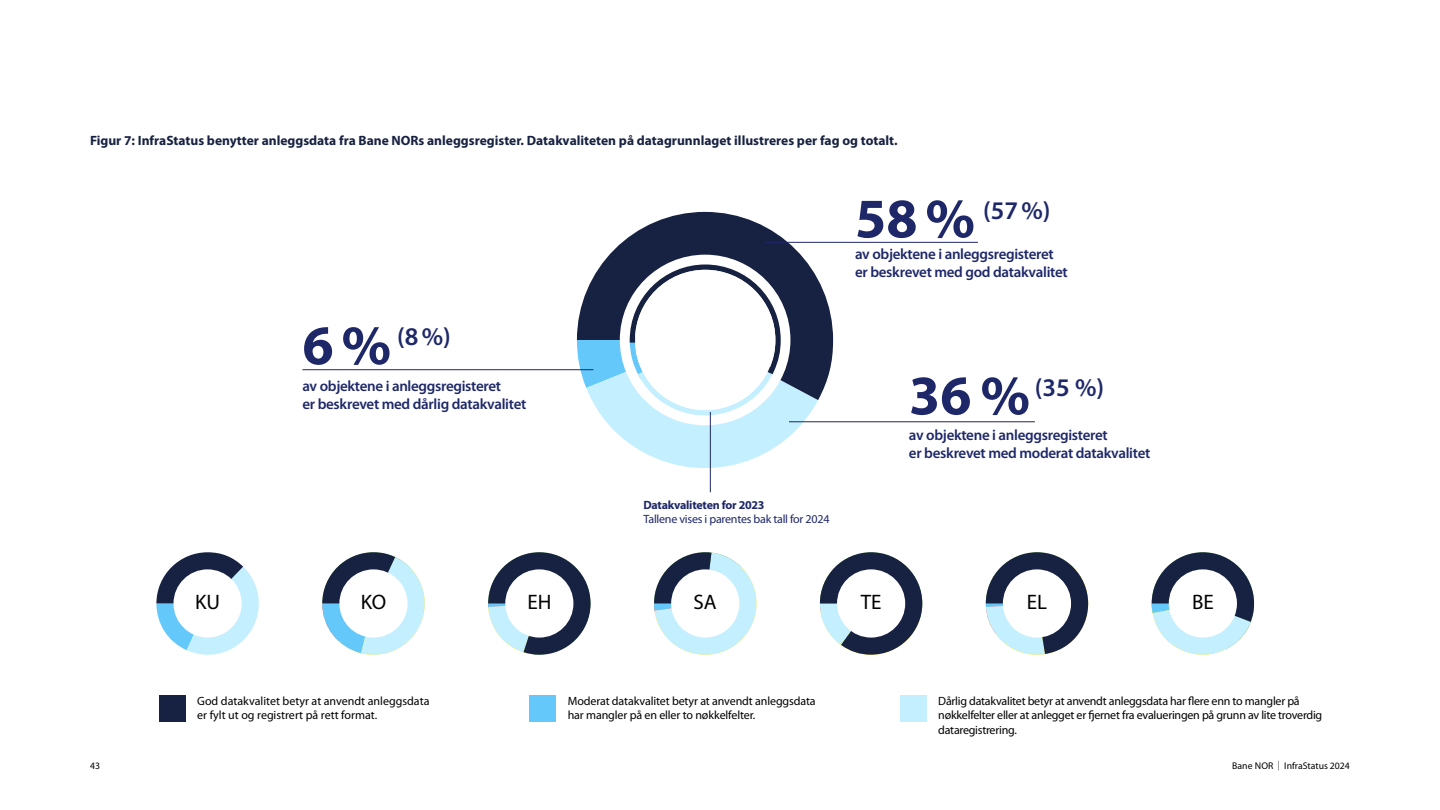
<style>
.page{position:relative;width:1440px;height:810px;background:#fff}
.page>*{position:absolute;margin:0;border:0;box-sizing:border-box;transform-origin:0 0}
.t1{font:700 56.25px "Myriad Pro";color:#1e2869}
.t2{font:600 25.5px "Myriad Pro";color:#1e2869}
.t3{font:21px "Myriad Pro";color:#000}
.t4{font:600 15px/18px "Myriad Pro";letter-spacing:-.02em;color:#1e2869}
.t5{font:700 13.5px "Myriad Pro";color:#172141}
.t6{font:12px/14.4px "Myriad Pro";letter-spacing:-.015em;color:#000}
.t7{font:12px "Myriad Pro";letter-spacing:-.02em;color:#1e2869}
.t8{font:700 12px "Myriad Pro";letter-spacing:-.02em;color:#1e2869}
.t9{font:9.75px "Myriad Pro";color:#000}
.s1{font-weight:700;font-size:56.25px}
.s2{font-weight:300}
</style>
<div class="page">
<svg style="left:156px;top:552px;width:103px;height:103px"></svg>
<div style="left:174px;top:569px;width:68px;height:69px;background:#fff;border-radius:50%"></div>
<svg style="left:322px;top:552px;width:103px;height:103px"></svg>
<div style="left:339px;top:569px;width:69px;height:69px;background:#fff;border-radius:50%"></div>
<svg style="left:488px;top:552px;width:103px;height:103px"></svg>
<div style="left:505px;top:569px;width:68px;height:69px;background:#fff;border-radius:50%"></div>
<svg style="left:654px;top:552px;width:103px;height:103px"></svg>
<div style="left:671px;top:569px;width:68px;height:69px;background:#fff;border-radius:50%"></div>
<svg style="left:820px;top:552px;width:102px;height:103px"></svg>
<div style="left:837px;top:569px;width:68px;height:69px;background:#fff;border-radius:50%"></div>
<svg style="left:986px;top:552px;width:103px;height:103px"></svg>
<div style="left:1003px;top:569px;width:68px;height:69px;background:#fff;border-radius:50%"></div>
<svg style="left:1152px;top:552px;width:102px;height:103px"></svg>
<div style="left:1169px;top:569px;width:68px;height:69px;background:#fff;border-radius:50%"></div>
<svg style="left:603px;top:212px;width:230px;height:188px;fill:#172141"></svg>
<svg style="left:577px;top:262px;width:241px;height:224px"></svg>
<div style="left:635px;top:270px;width:140px;height:140px;background:#fff;border-radius:50%"></div>
<div style="left:159px;top:696px;width:26px;height:26px;background:#172141"></div>
<div style="left:530px;top:696px;width:26px;height:26px;background:#64c8fa"></div>
<div style="left:900px;top:696px;width:26px;height:26px;background:#c4efff"></div>
<hr style="left:302px;top:369px;width:291px;height:1px;background:#1e2869">
<hr style="left:789px;top:422px;width:246px;height:1px;background:#1e2869">
<hr style="left:765px;top:242px;width:213px;height:1px;background:#1e2869">
<hr style="left:710px;top:412px;width:1px;height:80px;background:#1e2869">
<p class="t5" style="left:90px;top:133px;width:809px">Figur 7: InfraStatus benytter anleggsdata fra Bane NORs anleggsregister. Datakvaliteten på datagrunnlaget illustreres per fag og totalt.</p>
<h2 class="t2" style="left:855px;top:196px;width:197px"><span class="s1">58 %</span> (57 %)</h2>
<h1 class="t1" style="left:302px;top:314px;width:90px">6 %</h1>
<h2 class="t2" style="left:397px;top:323px;width:55px">(8 %)</h2>
<p class="t4" style="left:302px;top:377px;width:226px">av objektene i anleggsregisteret<br>er beskrevet med dårlig datakvalitet</p>
<p class="t4" style="left:855px;top:245px;width:214px">av objektene i anleggsregisteret er beskrevet med god datakvalitet</p>
<p class="t8" style="left:644px;top:498px;width:123px">Datakvaliteten for 2023</p>
<p class="t7" style="left:644px;top:513px;width:188px">Tallene vises i parentes bak tall for 2024</p>
<h1 class="t1" style="left:909px;top:364px;width:123px">36 %</h1>
<h2 class="t2" style="left:1035px;top:373px;width:71px">(35 %)</h2>
<p class="t4" style="left:909px;top:426px;width:243px">av objektene i anleggsregisteret<br>er beskrevet med moderat datakvalitet</p>
<h3 class="t3" style="left:195px;top:589px;width:26px">KU</h3>
<h3 class="t3" style="left:361px;top:589px;width:27px">KO</h3>
<h3 class="t3" style="left:527px;top:589px;width:26px">EH</h3>
<h3 class="t3" style="left:693px;top:589px;width:25px">SA</h3>
<h3 class="t3" style="left:861px;top:589px;width:22px">TE</h3>
<h3 class="t3" style="left:1027px;top:589px;width:22px">EL</h3>
<h3 class="t3" style="left:1192px;top:589px;width:23px">BE</h3>
<p class="t6" style="left:197px;top:694px;width:234px">God datakvalitet betyr at anvendt anleggsdata er fylt ut og registrert på rett format.</p>
<p class="t6" style="left:568px;top:694px;width:249px">Moderat datakvalitet betyr at anvendt anleggsdata har mangler på en eller to nøkkelfelter.</p>
<p class="t6" style="left:938px;top:694px;width:386px">Dårlig datakvalitet betyr at anvendt anleggsdata har flere enn to mangler på nøkkelfelter eller at anlegget er fjernet fra evalueringen på grunn av lite troverdig dataregistrering.</p>
<p class="t9" style="left:90px;top:760px;width:12px">43</p>
<p class="t9" style="left:1232px;top:760px;width:119px">Bane NOR <span class="s2">|</span> InfraStatus 2024</p>
</div>
